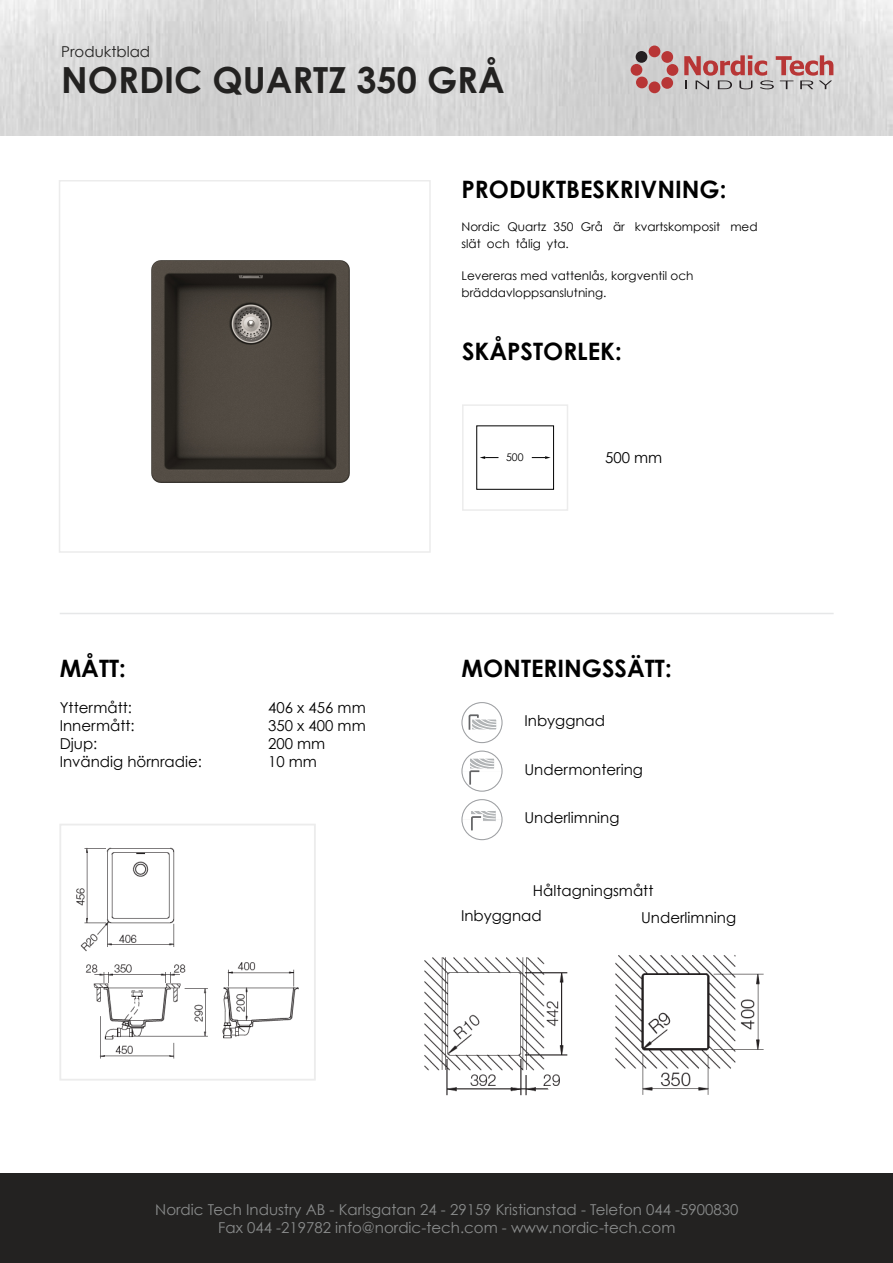
<style>
.page{position:relative;width:893px;height:1263px;background:#fff}
.page>*{position:absolute;margin:0;border:0;box-sizing:border-box;transform-origin:0 0}
.t1{font:700 36px "Century Gothic";color:#232221}
.t2{font:700 24px "Century Gothic";color:#000}
.t3{font:15px/18px "Century Gothic";color:#000}
.t4{font:15px/18px "Century Gothic";color:#8a8c8c;text-align:center}
.t5{font:15px "Century Gothic";color:#232221}
.t6{font:12px/16.8px "Century Gothic";color:#000}
.t7{font:10.5px "Century Gothic";color:#000}
</style>
<div class="page">
<img style="left:0;top:0;width:893px;height:135px">
<div style="left:59px;top:824px;width:257px;height:256px;background:#fff;border:2px solid #ececec"></div>
<div style="left:59px;top:180px;width:372px;height:373px;background:#fff;border:2px solid #ececec"></div>
<div style="left:0;top:1173px;width:893px;height:90px;background:#232221"></div>
<svg style="left:461px;top:702px;width:41px;height:41px"></svg>
<hr style="left:60px;top:613px;width:774px;height:1px;background:#e6e7e8">
<div style="left:462px;top:404px;width:106px;height:107px;background:#fff;border:2px solid #ececec"></div>
<div style="left:476px;top:425px;width:78px;height:65px;border:1px solid #000"></div>
<svg style="left:480px;top:456px;width:18px;height:3px"></svg>
<svg style="left:532px;top:456px;width:19px;height:3px"></svg>
<svg style="left:684px;top:55px;width:149px;height:34px"></svg>
<div style="left:631px;top:64px;width:11px;height:12px;background:#b83636;border-radius:50%"></div>
<div style="left:636px;top:51px;width:11px;height:12px;background:#241f21;border-radius:50%"></div>
<div style="left:636px;top:77px;width:12px;height:11px;background:#b83636;border-radius:50%"></div>
<div style="left:649px;top:81px;width:11px;height:12px;background:#b83636;border-radius:50%"></div>
<div style="left:661px;top:77px;width:12px;height:12px;background:#b83636;border-radius:50%"></div>
<div style="left:667px;top:64px;width:11px;height:12px;background:#b83636;border-radius:50%"></div>
<div style="left:661px;top:51px;width:12px;height:12px;background:#b83636;border-radius:50%"></div>
<div style="left:649px;top:46px;width:11px;height:11px;background:#b83636;border-radius:50%"></div>
<div style="left:462px;top:703px;width:40px;height:40px;background:#fff;border-radius:50%"></div>
<div style="left:461px;top:702px;width:41px;height:41px;border:1px solid #9d9fa2;border-radius:50%"></div>
<svg style="left:468px;top:714px;width:29px;height:16px"></svg>
<div style="left:461px;top:751px;width:41px;height:41px;border:1px solid #9d9fa2;border-radius:50%"></div>
<svg style="left:462px;top:751px;width:40px;height:40px"></svg>
<svg style="left:461px;top:799px;width:42px;height:42px"></svg>
<img style="left:76px;top:847px;width:223px;height:212px">
<img style="left:152px;top:260px;width:197px;height:222px">
<img style="left:424px;top:957px;width:144px;height:139px">
<img style="left:615px;top:955px;width:149px;height:140px">
<p class="t5" style="left:61px;top:42px;width:90px">Produktblad</p>
<h1 class="t1" style="left:61px;top:52px;width:445px">NORDIC QUARTZ 350 GRÅ</h1>
<h2 class="t2" style="left:461px;top:174px;width:266px">PRODUKTBESKRIVNING:</h2>
<p class="t6" style="left:461px;top:218px;width:298px">Nordic Quartz 350 Grå är kvartskomposit med slät och tålig yta.</p>
<p class="t6" style="left:461px;top:267px;width:234px">Levereras med vattenlås, korgventil och bräddavloppsanslutning.</p>
<h2 class="t2" style="left:462px;top:336px;width:161px">SKÅPSTORLEK:</h2>
<h2 class="t2" style="left:60px;top:653px;width:68px">MÅTT:</h2>
<p class="t3" style="left:60px;top:699px;width:144px">Yttermått:<br>Innermått:<br>Djup:<br>Invändig hörnradie:</p>
<p class="t3" style="left:268px;top:698px;width:99px">406 x 456 mm<br>350 x 400 mm<br>200 mm<br>10 mm</p>
<p class="t7" style="left:506px;top:450px;width:19px">500</p>
<p class="t3" style="left:605px;top:448px;width:59px">500 mm</p>
<h2 class="t2" style="left:461px;top:653px;width:212px">MONTERINGSSÄTT:</h2>
<p class="t3" style="left:524px;top:711px;width:82px">Inbyggnad</p>
<p class="t3" style="left:524px;top:760px;width:120px">Undermontering</p>
<p class="t3" style="left:524px;top:808px;width:96px">Underlimning</p>
<p class="t3" style="left:461px;top:877px;width:194px;line-height:25.7px;text-indent:72px">Håltagningsmått<br>Inbyggnad</p>
<p class="t3" style="left:641px;top:908px;width:96px">Underlimning</p>
<p class="t4" style="left:155px;top:1200px;width:585px">Nordic Tech Industry AB - Karlsgatan 24 - 29159 Kristianstad - Telefon 044 -5900830<br>Fax 044 -219782 info@nordic-tech.com - www.nordic-tech.com</p>
</div>
